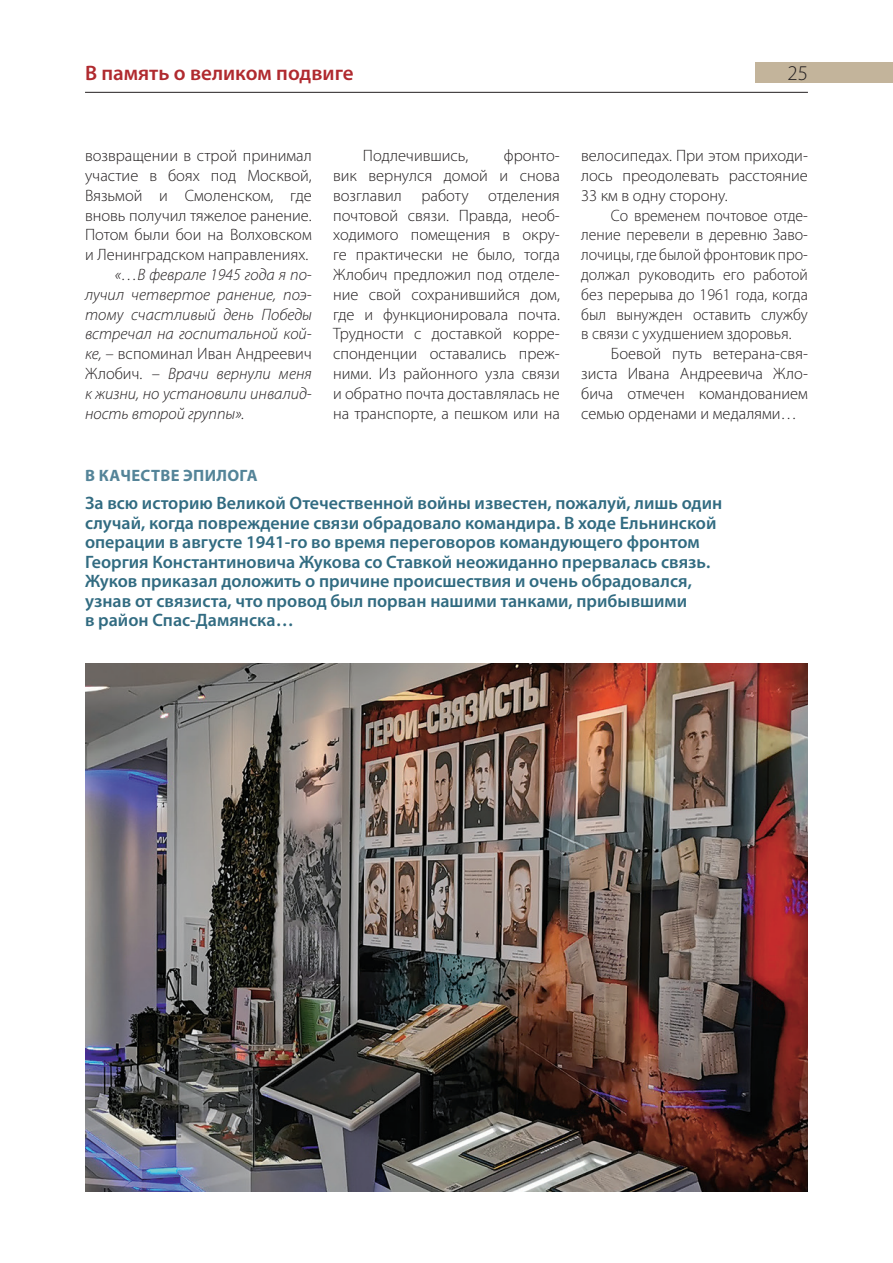
<style>
.page{position:relative;width:893px;height:1263px;background:#fff}
.page>*{position:absolute;margin:0;border:0;box-sizing:border-box;transform-origin:0 0}
.t1{font:600 21px "Myriad Pro";color:#b02a2f}
.t2{font:300 21px "Myriad Pro";color:#231f20}
.t3{font:600 18px/19.5px "Myriad Pro";color:#316b81}
.t4{font:300 16.5px/19.8px "Myriad Pro";color:#231f20;text-align:justify}
.t5{font:italic 300 16.5px/19.8px "Myriad Pro";color:#231f20;text-align:justify}
.t6{font:300 16.5px/19.8px "Myriad Pro";color:#231f20;text-align:justify;scale:.96 1}
.t7{font:700 16.5px "Myriad Pro";letter-spacing:.02em;color:#548498}
.s1{font-style:normal}
</style>
<div class="page">
<div style="left:755px;top:62px;width:138px;height:20px;background:#c3b49b"></div>
<hr style="left:85px;top:92px;width:723px;height:1px;background:#231f20">
<img style="left:85px;top:663px;width:723px;height:528px">
<p class="t1" style="left:85px;top:60px;width:270px">В память о великом подвиге</p>
<p class="t2" style="left:787px;top:62px;width:22px">25</p>
<p class="t4" style="left:85px;top:146px;width:228px">возвращении в строй принимал участие в боях под Москвой, Вязьмой и Смоленском, где вновь получил тяжелое ранение.<br>Потом были бои на Волховском и Ленинградском направлениях.</p>
<p class="t5" style="left:85px;top:264px;width:228px;text-indent:30px">«…В феврале 1945 года я по&shy;лучил четвертое ранение, поэ&shy;тому счастливый день Победы встречал на госпитальной кой&shy;ке, – <span class="s1">вспоминал Иван Андреевич Жлобич. –</span> Врачи вернули меня к жизни, но установили инвалид&shy;ность второй группы».</p>
<p class="t4" style="left:333px;top:146px;width:228px;text-indent:171px">фронто&shy;вик вернулся домой и снова возглавил работу отделения почтовой связи. Правда, необ&shy;ходимого помещения в окру&shy;ге практически не было, тогда Жлобич предложил под отделе&shy;ние свой сохранившийся дом, где и функционировала почта.<br>Трудности с доставкой корре&shy;спонденции оставались преж&shy;ними. Из районного узла связи и обратно почта доставлялась не на транспорте, а пешком или на</p>
<p class="t4" style="left:581px;top:146px;width:228px">велосипедах. При этом приходи&shy;лось преодолевать расстояние 33 км в одну сторону.</p>
<p class="t4" style="left:363px;top:146px;width:107px">Подлечившись,</p>
<p class="t6" style="left:581px;top:205px;width:238px;text-indent:30px">Со временем почтовое отде&shy;ление перевели в деревню Заво&shy;лочицы, где былой фронтовик про&shy;должал руководить его работой без перерыва до 1961 года, когда был вынужден оставить службу в связи с ухудшением здоровья.</p>
<p class="t4" style="left:581px;top:344px;width:228px;text-indent:30px">Боевой путь ветерана-свя&shy;зиста Ивана Андреевича Жло&shy;бича отмечен командованием семью орденами и медалями…</p>
<p class="t7" style="left:85px;top:465px;width:174px">В КАЧЕСТВЕ ЭПИЛОГА</p>
<p class="t3" style="left:85px;top:493px;width:639px">За всю историю Великой Отечественной войны известен, пожалуй, лишь один случай, когда повреждение связи обрадовало командира. В ходе Ельнинской операции в августе 1941-го во время переговоров командующего фронтом Георгия Константиновича Жукова со Ставкой неожиданно прервалась связь.<br>Жуков приказал доложить о причине происшествия и очень обрадовался, узнав от связиста, что провод был порван нашими танками, прибывшими<br>в район Спас-Дамянска…</p>
</div>
